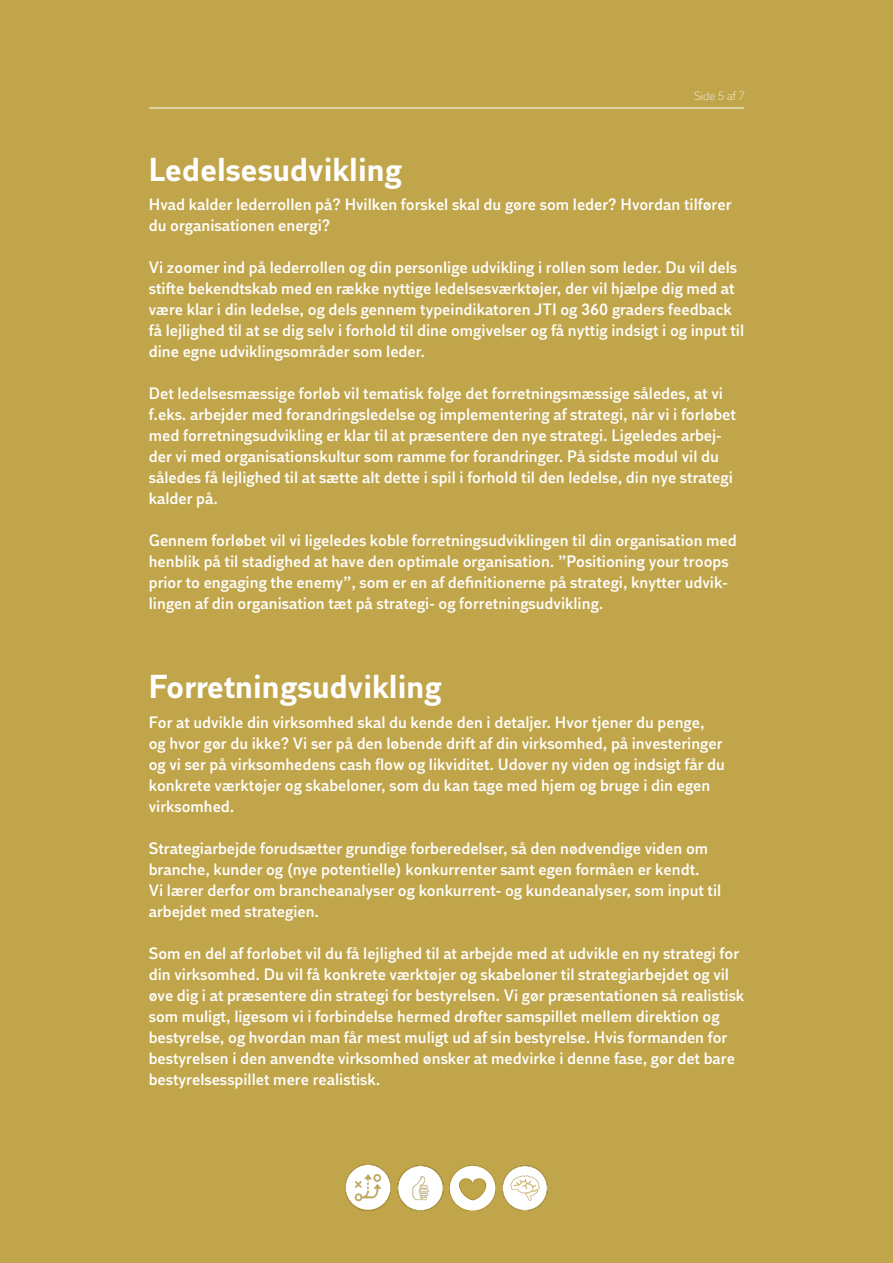
<style>
.page{position:relative;width:893px;height:1263px;background:#c1a54a}
.page>*{position:absolute;margin:0;border:0;box-sizing:border-box;transform-origin:0 0}
.mellem_2_linjer{font:700 33px "DI Sans";color:#fff}
.broed{font:600 16.5px/21px "DI Sans";color:#fff}
.sidetal{font:300 12px "DI Sans";color:#fff}
</style>
<div class="page">
<hr style="left:149px;top:108px;width:595px;height:1px;background:#fff">
<svg style="left:346px;top:1165px;width:45px;height:45px;background:#f4f0e6"></svg>
<svg style="left:503px;top:1166px;width:44px;height:44px;background:#f7f5ee"></svg>
<svg style="left:398px;top:1166px;width:45px;height:44px;background:#f8f6f2"></svg>
<p class="sidetal" style="left:694px;top:89px;width:52px">Side 5 af 7</p>
<p class="mellem_2_linjer" style="left:149px;top:149px;width:255px">Ledelsesudvikling</p>
<p class="broed" style="left:149px;top:194px;width:584px">Hvad kalder lederrollen på? Hvilken forskel skal du gøre som leder? Hvordan tilfører du organisationen energi?</p>
<p class="broed" style="left:149px;top:257px;width:597px">Vi zoomer ind på lederrollen og din personlige udvikling i rollen som leder. Du vil dels stifte bekendtskab med en række nyttige ledelsesværktøjer, der vil hjælpe dig med at være klar i din ledelse, og dels gennem typeindikatoren JTI og 360 graders feedback få lejlighed til at se dig selv i forhold til dine omgivelser og få nyttig indsigt i og input til dine egne udviklingsområder som leder.</p>
<p class="broed" style="left:149px;top:383px;width:589px">Det ledelsesmæssige forløb vil tematisk følge det forretningsmæssige således, at vi f.eks. arbejder med forandringsledelse og implementering af strategi, når vi i forløbet med forretningsudvikling er klar til at præsentere den nye strategi. Ligeledes arbej&shy;der vi med organisationskultur som ramme for forandringer. På sidste modul vil du således få lejlighed til at sætte alt dette i spil i forhold til den ledelse, din nye strategi kalder på.</p>
<p class="broed" style="left:149px;top:530px;width:589px">Gennem forløbet vil vi ligeledes koble forretningsudviklingen til din organisation med henblik på til stadighed at have den optimale organisation. ”Positioning your troops prior to engaging the enemy”, som er en af definitionerne på strategi, knytter udvik&shy;lingen af din organisation tæt på strategi- og forretningsudvikling.</p>
<p class="mellem_2_linjer" style="left:149px;top:667px;width:295px">Forretningsudvikling</p>
<p class="broed" style="left:149px;top:712px;width:578px">For at udvikle din virksomhed skal du kende den i detaljer. Hvor tjener du penge, og hvor gør du ikke? Vi ser på den løbende drift af din virksomhed, på investeringer og vi ser på virksomhedens cash flow og likviditet. Udover ny viden og indsigt får du konkrete værktøjer og skabeloner, som du kan tage med hjem og bruge i din egen virksomhed.</p>
<p class="broed" style="left:149px;top:838px;width:574px">Strategiarbejde forudsætter grundige forberedelser, så den nødvendige viden om branche, kunder og (nye potentielle) konkurrenter samt egen formåen er kendt.<br>Vi lærer derfor om brancheanalyser og konkurrent- og kundeanalyser, som input til arbejdet med strategien.</p>
<p class="broed" style="left:149px;top:943px;width:597px">Som en del af forløbet vil du få lejlighed til at arbejde med at udvikle en ny strategi for din virksomhed. Du vil få konkrete værktøjer og skabeloner til strategiarbejdet og vil øve dig i at præsentere din strategi for bestyrelsen. Vi gør præsentationen så realistisk som muligt, ligesom vi i forbindelse hermed drøfter samspillet mellem direktion og bestyrelse, og hvordan man får mest muligt ud af sin bestyrelse. Hvis formanden for bestyrelsen i den anvendte virksomhed ønsker at medvirke i denne fase, gør det bare bestyrelsesspillet mere realistisk.</p>
</div>
